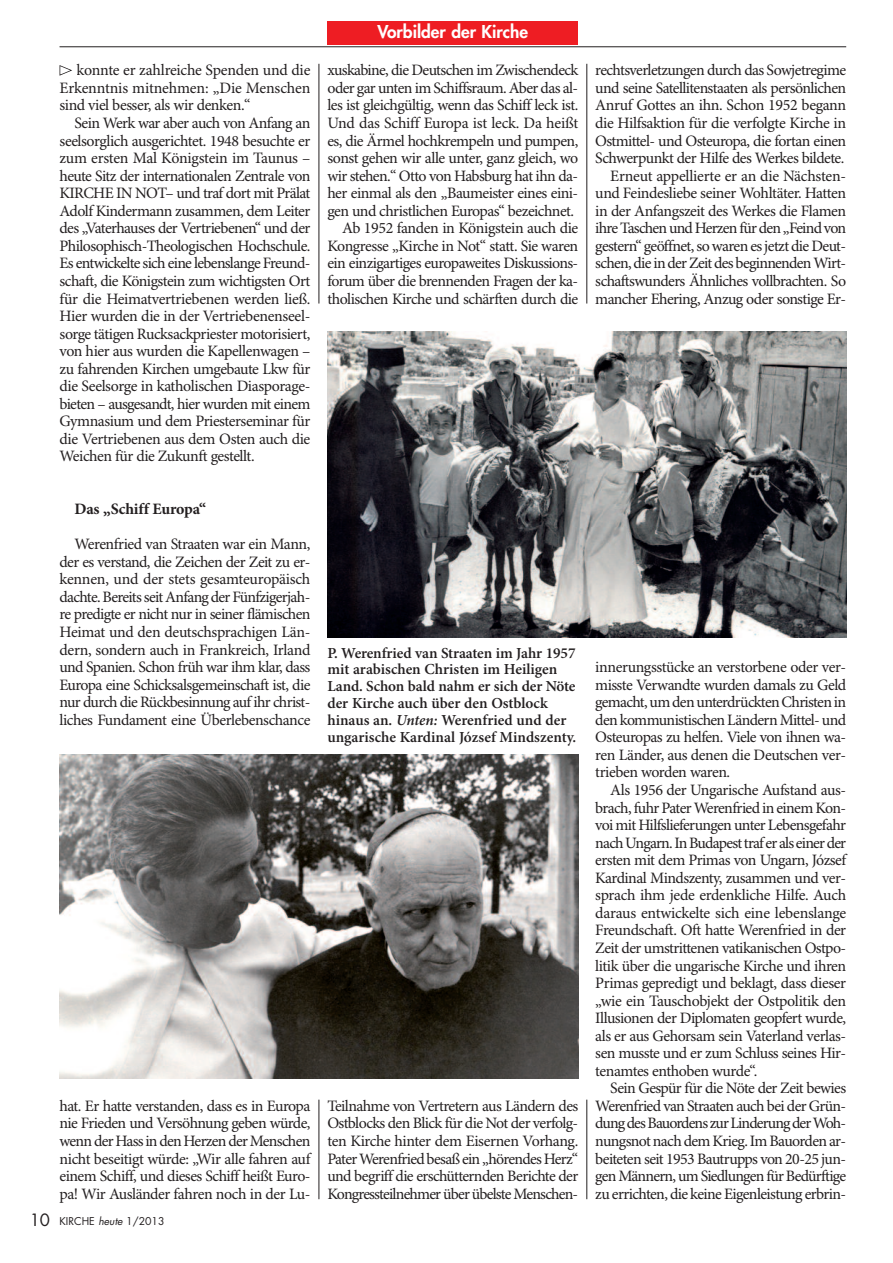
<style>
.page{position:relative;width:893px;height:1263px;background:#fff}
.page>*{position:absolute;margin:0;border:0;box-sizing:border-box;transform-origin:0 0}
.t1{font:800 17.25px "Futura Std";color:#fff}
.t2{font:15.9px/17.5px "Minion Pro";letter-spacing:-.035em;color:#231f20;text-align:justify}
.t3{font:700 15.9px "Minion Pro";letter-spacing:-.01em;color:#231f20}
.t4{font:600 15.3px/17px "Minion Pro";letter-spacing:-.005em;color:#231f20}
.t5{font:10.5px "Futura Std";color:#231f20}
.s1{font-style:italic}
.s2{font-size:16.5px}
</style>
<div class="page">
<hr style="left:319px;top:64px;width:1px;height:240px;background:#231f20">
<hr style="left:587px;top:64px;width:1px;height:240px;background:#231f20">
<hr style="left:319px;top:1099px;width:1px;height:100px;background:#231f20">
<hr style="left:587px;top:1100px;width:1px;height:99px;background:#231f20">
<img style="left:60px;top:755px;width:518px;height:323px">
<img style="left:327px;top:332px;width:519px;height:306px">
<hr style="left:60px;top:47px;width:786px;height:1px;background:#231f20">
<div style="left:327px;top:21px;width:251px;height:24px;background:#ee1d23"></div>
<svg style="left:60px;top:65px;width:12px;height:11px"></svg>
<p class="t2" style="left:60px;top:63px;width:252px;text-indent:17px">konnte er zahlreiche Spenden und die Erkenntnis mitnehmen: „Die Menschen sind viel besser, als wir denken.“</p>
<p class="t2" style="left:60px;top:116px;width:252px;text-indent:15px">Sein Werk war aber auch von Anfang an seelsorglich ausgerichtet. 1948 besuchte er zum ersten Mal Königstein im Taunus – heute Sitz der internationalen Zentrale von KIRCHE IN NOT– und traf dort mit Prälat Adolf Kindermann zusammen, dem Leiter des „Vaterhauses der Vertriebenen“ und der Philosophisch-Theologischen Hochschule.<br>Es entwickelte sich eine lebenslange Freund&shy;schaft, die Königstein zum wichtigsten Ort für die Heimatvertriebenen werden ließ.<br>Hier wurden die in der Vertriebenenseel&shy;sorge tätigen Rucksackpriester motorisiert, von hier aus wurden die Kapellenwagen – zu fahrenden Kirchen umgebaute Lkw für die Seelsorge in katholischen Diasporage&shy;bieten – ausgesandt, hier wurden mit einem Gymnasium und dem Priesterseminar für die Vertriebenen aus dem Osten auch die Weichen für die Zukunft gestellt.</p>
<p class="t3" style="left:74px;top:503px;width:133px">Das „Schiff Europa“</p>
<p class="t2" style="left:60px;top:537px;width:252px;text-indent:15px">Werenfried van Straaten war ein Mann, der es verstand, die Zeichen der Zeit zu er&shy;kennen, und der stets gesamteuropäisch dachte. Bereits seit Anfang der Fünfzigerjah&shy;re predigte er nicht nur in seiner flämischen Heimat und den deutschsprachigen Län&shy;dern, sondern auch in Frankreich, Irland und Spanien. Schon früh war ihm klar, dass Europa eine Schicksalsgemeinschaft ist, die nur durch die Rückbesinnung auf ihr christ&shy;liches Fundament eine Überlebenschance</p>
<p class="t1" style="left:378px;top:23px;width:152px">Vorbilder der Kirche</p>
<p class="t2" style="left:327px;top:63px;width:252px;text-align:right">xuskabine, die Deutschen im Zwischendeck oder gar unten im Schiffsraum. Aber das al&shy;les ist gleichgültig, wenn das Schiff leck ist.<br>Und das Schiff Europa ist leck. Da heißt es, die Ärmel hochkrempeln und pumpen, sonst gehen wir alle unter, ganz gleich, wo wir stehen.“ Otto von Habsburg hat ihn da&shy;her einmal als den „Baumeister eines eini&shy;gen und christlichen Europas“ bezeichnet.<br>Ab 1952 fanden in Königstein auch die Kongresse „Kirche in Not“ statt. Sie waren ein einzigartiges europaweites Diskussions&shy;forum über die brennenden Fragen der ka&shy;tholischen Kirche und schärften durch die</p>
<p class="t4" style="left:327px;top:645px;width:250px">P. Werenfried van Straaten im Jahr 1957 mit arabischen Christen im Heiligen Land. Schon bald nahm er sich der Nöte der Kirche auch über den Ostblock hinaus an. <span class="s1">Unten:</span> Werenfried und der ungarische Kardinal József Mindszenty.</p>
<p class="t2" style="left:60px;top:1098px;width:252px">hat. Er hatte verstanden, dass es in Europa nie Frieden und Versöhnung geben würde, wennderHassindenHerzenderMenschen nicht beseitigt würde: „Wir alle fahren auf einem Schiff, und dieses Schiff heißt Euro&shy;pa! Wir Ausländer fahren noch in der Lu-</p>
<p class="t5" style="left:30px;top:1216px;width:136px"><span class="s2">10</span> KIRCHE <span class="s1">heute</span> 1/2013</p>
<p class="t2" style="left:327px;top:1098px;width:252px">Teilnahme von Vertretern aus Ländern des Ostblocks den Blick für die Not der verfolg&shy;ten Kirche hinter dem Eisernen Vorhang.<br>PaterWerenfriedbesaßein„hörendesHerz“ und begriff die erschütternden Berichte der Kongressteilnehmer über übelste Menschen-</p>
<p class="t2" style="left:595px;top:63px;width:252px;text-align:right">rechtsverletzungen durch das Sowjetregime und seine Satellitenstaaten als persönlichen Anruf Gottes an ihn. Schon 1952 begann die Hilfsaktion für die verfolgte Kirche in Ostmittel- und Osteuropa, die fortan einen Schwerpunkt der Hilfe des Werkes bildete.<br>Erneut appellierte er an die Nächsten&shy;und Feindesliebe seiner Wohltäter. Hatten in der Anfangszeit des Werkes die Flamen ihre Taschen und Herzen für den „Feind von gestern“ geöffnet, so waren es jetzt die Deut&shy;schen, die in der Zeit des beginnenden Wirt&shy;schaftswunders Ähnliches vollbrachten. So mancher Ehering, Anzug oder sonstige Er-</p>
<p class="t2" style="left:595px;top:660px;width:252px">innerungsstücke an verstorbene oder ver&shy;misste Verwandte wurden damals zu Geld gemacht, um den unterdrückten Christen in den kommunistischen Ländern Mittel- und Osteuropas zu helfen. Viele von ihnen wa&shy;ren Länder, aus denen die Deutschen ver&shy;trieben worden waren.</p>
<p class="t2" style="left:595px;top:782px;width:252px;text-indent:15px">Als 1956 der Ungarische Aufstand aus&shy;brach, fuhr Pater Werenfried in einem Kon&shy;voi mit Hilfslieferungen unter Lebensgefahr nachUngarn.InBudapesttraferalseinerder ersten mit dem Primas von Ungarn, József Kardinal Mindszenty, zusammen und ver&shy;sprach ihm jede erdenkliche Hilfe. Auch daraus entwickelte sich eine lebenslange Freundschaft. Oft hatte Werenfried in der Zeit der umstrittenen vatikanischen Ostpo&shy;litik über die ungarische Kirche und ihren Primas gepredigt und beklagt, dass dieser „wie ein Tauschobjekt der Ostpolitik den Illusionen der Diplomaten geopfert wurde, als er aus Gehorsam sein Vaterland verlas&shy;sen musste und er zum Schluss seines Hir&shy;tenamtes enthoben wurde“.</p>
<p class="t2" style="left:595px;top:1081px;width:252px;text-indent:15px">Sein Gespür für die Nöte der Zeit bewies Werenfried van Straaten auch bei der Grün&shy;dungdesBauordenszurLinderungderWoh&shy;nungsnot nach dem Krieg. Im Bauorden ar&shy;beiteten seit 1953 Bautrupps von 20-25 jun&shy;gen Männern, um Siedlungen für Bedürftige zu errichten, die keine Eigenleistung erbrin-</p>
</div>
